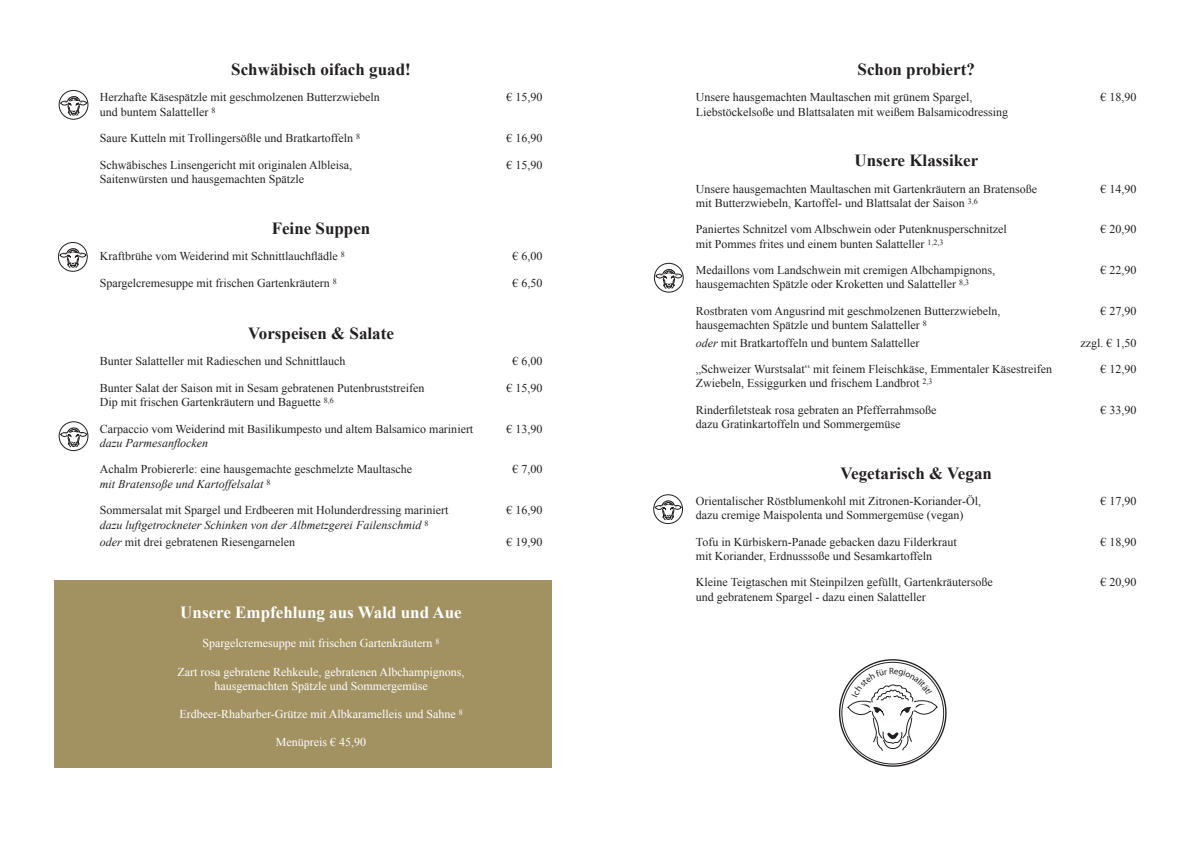
<style>
.page{position:relative;width:1191px;height:842px;background:#fff}
.page>*{position:absolute;margin:0;border:0;box-sizing:border-box;transform-origin:0 0}
.t1{font:700 17px "Times New Roman";color:#231f20}
.t2{font:700 17px "Times New Roman";color:#fff}
.t3{font:12px/14.4px "Times New Roman";color:#231f20}
.t4{font:12px "Times New Roman";color:#fff}
.t5{font:italic 12px "Times New Roman";color:#231f20}
.s1{font-style:italic}
</style>
<div class="page">
<div style="left:54px;top:580px;width:497px;height:187px;background:#a29161"></div>
<svg style="left:655px;top:269px;width:27px;height:20px"></svg>
<div style="left:654px;top:263px;width:29px;height:29px;border:1px solid #231f20;border-radius:50%"></div>
<svg style="left:655px;top:500px;width:26px;height:20px"></svg>
<div style="left:653px;top:495px;width:29px;height:29px;border:1px solid #231f20;border-radius:50%"></div>
<svg style="left:60px;top:427px;width:27px;height:20px"></svg>
<div style="left:59px;top:422px;width:29px;height:29px;border:1px solid #231f20;border-radius:50%"></div>
<svg style="left:60px;top:248px;width:26px;height:20px"></svg>
<div style="left:58px;top:242px;width:29px;height:29px;border:1px solid #231f20;border-radius:50%"></div>
<svg style="left:60px;top:96px;width:27px;height:20px"></svg>
<div style="left:59px;top:90px;width:29px;height:29px;border:1px solid #231f20;border-radius:50%"></div>
<svg style="left:847px;top:668px;width:90px;height:83px"></svg>
<p class="t1" style="left:231px;top:57px;width:181px">Schwäbisch oifach guad!</p>
<p class="t3" style="left:100px;top:90px;width:281px">Herzhafte Käsespätzle mit geschmolzenen Butterzwiebeln und buntem Salatteller <sup>8</sup></p>
<p class="t3" style="left:506px;top:90px;width:37px">€ 15,90</p>
<p class="t3" style="left:100px;top:131px;width:262px">Saure Kutteln mit Trollingersößle und Bratkartoffeln <sup>8</sup></p>
<p class="t3" style="left:506px;top:131px;width:37px">€ 16,90</p>
<p class="t3" style="left:100px;top:158px;width:254px">Schwäbisches Linsengericht mit originalen Albleisa,</p>
<p class="t3" style="left:100px;top:172px;width:206px">Saitenwürsten und hausgemachten Spätzle</p>
<p class="t3" style="left:506px;top:158px;width:37px">€ 15,90</p>
<p class="t1" style="left:272px;top:217px;width:100px">Feine Suppen</p>
<p class="t3" style="left:100px;top:249px;width:247px">Kraftbrühe vom Weiderind mit Schnittlauchflädle <sup>8</sup></p>
<p class="t3" style="left:512px;top:249px;width:31px">€ 6,00</p>
<p class="t3" style="left:100px;top:276px;width:239px">Spargelcremesuppe mit frischen Gartenkräutern <sup>8</sup></p>
<p class="t3" style="left:512px;top:276px;width:31px">€ 6,50</p>
<p class="t1" style="left:248px;top:321px;width:147px">Vorspeisen &amp; Salate</p>
<p class="t3" style="left:100px;top:353px;width:247px">Bunter Salatteller mit Radieschen und Schnittlauch</p>
<p class="t3" style="left:512px;top:353px;width:31px">€ 6,00</p>
<p class="t3" style="left:100px;top:380px;width:326px">Bunter Salat der Saison mit in Sesam gebratenen Putenbruststreifen</p>
<p class="t3" style="left:100px;top:395px;width:235px">Dip mit frischen Gartenkräutern und Baguette <sup>8,6</sup></p>
<p class="t3" style="left:506px;top:380px;width:37px">€ 15,90</p>
<p class="t3" style="left:100px;top:421px;width:375px">Carpaccio vom Weiderind mit Basilikumpesto und altem Balsamico mariniert</p>
<p class="t5" style="left:100px;top:435px;width:110px">dazu Parmesanflocken</p>
<p class="t3" style="left:506px;top:421px;width:37px">€ 13,90</p>
<p class="t3" style="left:100px;top:462px;width:314px">Achalm Probiererle: eine hausgemachte geschmelzte Maultasche</p>
<p class="t5" style="left:100px;top:475px;width:172px">mit Bratensoße und Kartoffelsalat <sup>8</sup></p>
<p class="t3" style="left:512px;top:462px;width:31px">€ 7,00</p>
<p class="t3" style="left:100px;top:503px;width:350px">Sommersalat mit Spargel und Erdbeeren mit Holunderdressing mariniert</p>
<p class="t5" style="left:100px;top:516px;width:330px">dazu luftgetrockneter Schinken von der Albmetzgerei Failenschmid <sup>8</sup></p>
<p class="t3" style="left:506px;top:503px;width:38px">€ 16,90</p>
<p class="t3" style="left:100px;top:534px;width:197px"><span class="s1">oder</span> mit drei gebratenen Riesengarnelen</p>
<p class="t3" style="left:506px;top:534px;width:38px">€ 19,90</p>
<p class="t2" style="left:180px;top:601px;width:283px">Unsere Empfehlung aus Wald und Aue</p>
<p class="t4" style="left:202px;top:635px;width:239px">Spargelcremesuppe mit frischen Gartenkräutern <sup>8</sup></p>
<p class="t4" style="left:178px;top:664px;width:288px">Zart rosa gebratene Rehkeule, gebratenen Albchampignons,</p>
<p class="t4" style="left:214px;top:678px;width:215px">hausgemachten Spätzle und Sommergemüse</p>
<p class="t4" style="left:179px;top:706px;width:285px">Erdbeer-Rhabarber-Grütze mit Albkaramelleis und Sahne <sup>8</sup></p>
<p class="t4" style="left:276px;top:734px;width:92px">Menüpreis € 45,90</p>
<p class="t1" style="left:857px;top:57px;width:119px">Schon probiert?</p>
<p class="t3" style="left:696px;top:90px;width:278px">Unsere hausgemachten Maultaschen mit grünem Spargel,</p>
<p class="t3" style="left:696px;top:104px;width:314px">Liebstöckelsoße und Blattsalaten mit weißem Balsamicodressing</p>
<p class="t1" style="left:854px;top:149px;width:125px">Unsere Klassiker</p>
<p class="t3" style="left:696px;top:181px;width:343px">Unsere hausgemachten Maultaschen mit Gartenkräutern an Bratensoße</p>
<p class="t3" style="left:696px;top:196px;width:283px">mit Butterzwiebeln, Kartoffel- und Blattsalat der Saison <sup>3,6</sup></p>
<p class="t3" style="left:696px;top:222px;width:312px">Paniertes Schnitzel vom Albschwein oder Putenknusperschnitzel</p>
<p class="t3" style="left:696px;top:236px;width:249px">mit Pommes frites und einem bunten Salatteller <sup>1,2,3</sup></p>
<p class="t3" style="left:696px;top:263px;width:301px">Medaillons vom Landschwein mit cremigen Albchampignons,</p>
<p class="t3" style="left:696px;top:277px;width:275px">hausgemachten Spätzle oder Kroketten und Salatteller <sup>8,3</sup></p>
<p class="t3" style="left:696px;top:303px;width:306px">Rostbraten vom Angusrind mit geschmolzenen Butterzwiebeln,</p>
<p class="t3" style="left:696px;top:318px;width:232px">hausgemachten Spätzle und buntem Salatteller <sup>8</sup></p>
<p class="t3" style="left:1100px;top:90px;width:37px">€ 18,90</p>
<p class="t3" style="left:1100px;top:181px;width:37px">€ 14,90</p>
<p class="t3" style="left:1100px;top:222px;width:37px">€ 20,90</p>
<p class="t3" style="left:1100px;top:263px;width:37px">€ 22,90</p>
<p class="t3" style="left:1100px;top:303px;width:37px">€ 27,90</p>
<p class="t3" style="left:696px;top:335px;width:225px"><span class="s1">oder</span> mit Bratkartoffeln und buntem Salatteller</p>
<p class="t3" style="left:1080px;top:335px;width:57px">zzgl. € 1,50</p>
<p class="t3" style="left:696px;top:361px;width:358px">„Schweizer Wurstsalat“ mit feinem Fleischkäse, Emmentaler Käsestreifen</p>
<p class="t3" style="left:696px;top:376px;width:238px">Zwiebeln, Essiggurken und frischem Landbrot <sup>2,3</sup></p>
<p class="t3" style="left:1100px;top:361px;width:37px">€ 12,90</p>
<p class="t3" style="left:696px;top:402px;width:242px">Rinderfiletsteak rosa gebraten an Pfefferrahmsoße</p>
<p class="t3" style="left:696px;top:417px;width:206px">dazu Gratinkartoffeln und Sommergemüse</p>
<p class="t3" style="left:1100px;top:402px;width:37px">€ 33,90</p>
<p class="t1" style="left:840px;top:461px;width:153px">Vegetarisch &amp; Vegan</p>
<p class="t3" style="left:696px;top:493px;width:287px">Orientalischer Röstblumenkohl mit Zitronen-Koriander-Öl,</p>
<p class="t3" style="left:696px;top:508px;width:269px">dazu cremige Maispolenta und Sommergemüse (vegan)</p>
<p class="t3" style="left:1100px;top:493px;width:37px">€ 17,90</p>
<p class="t3" style="left:696px;top:534px;width:262px">Tofu in Kürbiskern-Panade gebacken dazu Filderkraut</p>
<p class="t3" style="left:696px;top:549px;width:238px">mit Koriander, Erdnusssoße und Sesamkartoffeln</p>
<p class="t3" style="left:1100px;top:534px;width:37px">€ 18,90</p>
<p class="t3" style="left:696px;top:575px;width:298px">Kleine Teigtaschen mit Steinpilzen gefüllt, Gartenkräutersoße</p>
<p class="t3" style="left:696px;top:589px;width:231px">und gebratenem Spargel - dazu einen Salatteller</p>
<p class="t3" style="left:1100px;top:575px;width:37px">€ 20,90</p>
</div>
